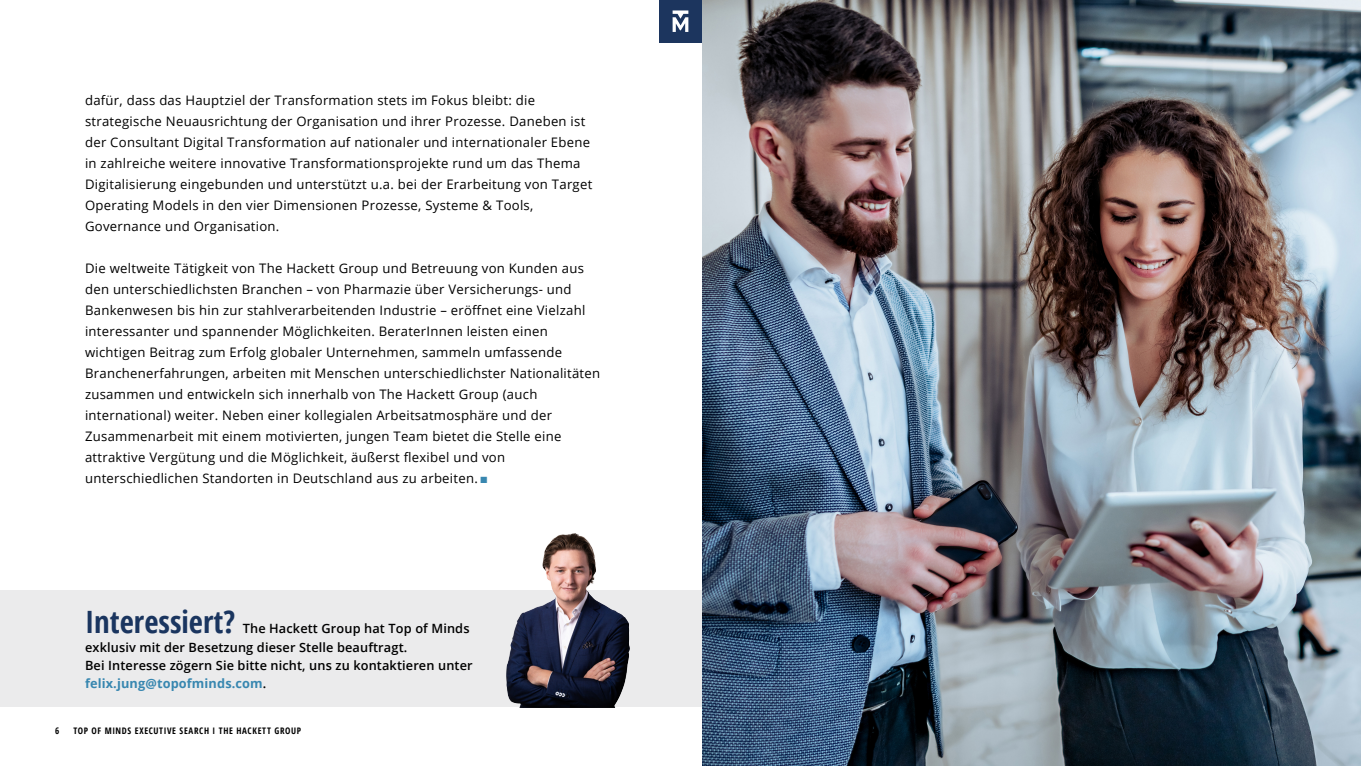
<style>
.page{position:relative;width:1361px;height:766px;background:#fff}
.page>*{position:absolute;margin:0;border:0;box-sizing:border-box;transform-origin:0 0}
.t1{font:700 condensed 30.75px "Open Sans";color:#1a355f}
.t2{font:13.12px/21px "Open Sans";letter-spacing:.02em;color:#000}
.t3{font:600 12.75px/18px "Open Sans";letter-spacing:.01em;color:#000}
.t4{font:700 condensed 9px "Open Sans";letter-spacing:.07em;color:#000}
.s1{color:#3887b0}
.s2{font-weight:700;color:#3887b0}
</style>
<div class="page">
<div style="left:0;top:590px;width:702px;height:116px;background:#ebebec"></div>
<img style="left:506px;top:533px;width:124px;height:173px">
<img style="left:702px;top:0;width:659px;height:765px">
<div style="left:659px;top:0;width:43px;height:43px;background:#1c355e"></div>
<svg style="left:672px;top:10px;width:16px;height:22px"></svg>
<p class="t2" style="left:85px;top:89px;width:509px">dafür, dass das Hauptziel der Transformation stets im Fokus bleibt: die strategische Neuausrichtung der Organisation und ihrer Prozesse. Daneben ist der Consultant Digital Transformation auf nationaler und internationaler Ebene in zahlreiche weitere innovative Transformationsprojekte rund um das Thema Digitalisierung eingebunden und unterstützt u.a. bei der Erarbeitung von Target Operating Models in den vier Dimensionen Prozesse, Systeme &amp; Tools, Governance und Organisation.</p>
<p class="t2" style="left:85px;top:257px;width:517px">Die weltweite Tätigkeit von The Hackett Group und Betreuung von Kunden aus den unterschiedlichsten Branchen – von Pharmazie über Versicherungs- und Bankenwesen bis hin zur stahlverarbeitenden Industrie – eröffnet eine Vielzahl interessanter und spannender Möglichkeiten. BeraterInnen leisten einen wichtigen Beitrag zum Erfolg globaler Unternehmen, sammeln umfassende Branchenerfahrungen, arbeiten mit Menschen unterschiedlichster Nationalitäten zusammen und entwickeln sich innerhalb von The Hackett Group (auch international) weiter. Neben einer kollegialen Arbeitsatmosphäre und der Zusammenarbeit mit einem motivierten, jungen Team bietet die Stelle eine attraktive Vergütung und die Möglichkeit, äußerst flexibel und von unterschiedlichen Standorten in Deutschland aus zu arbeiten. <span class="s1">■</span></p>
<h1 class="t1" style="left:85px;top:600px;width:152px">Interessiert?</h1>
<p class="t3" style="left:85px;top:619px;width:389px;text-indent:158px">The Hackett Group hat Top of Minds exklusiv mit der Besetzung dieser Stelle beauftragt.<br>Bei Interesse zögern Sie bitte nicht, uns zu kontaktieren unter <span class="s2">felix.jung@topofminds.com</span>.</p>
<p class="t4" style="left:55px;top:724px;width:6px">6</p>
<p class="t4" style="left:73px;top:724px;width:229px">TOP OF MINDS EXECUTIVE SEARCH I THE HACKETT GROUP</p>
</div>
